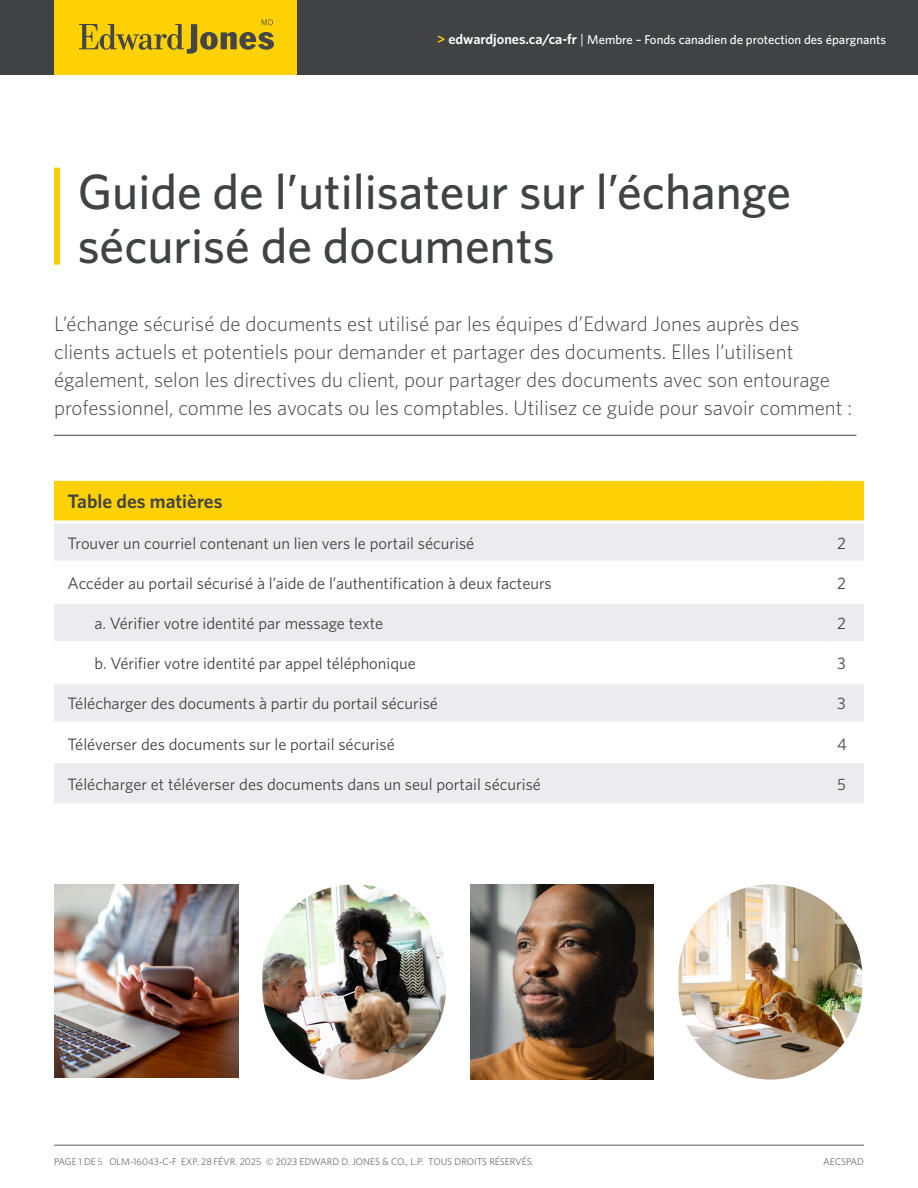
<style>
.page{position:relative;width:918px;height:1188px;background:#fff}
.page>*{position:absolute;margin:0;border:0;box-sizing:border-box;transform-origin:0 0}
.Headline{font:500 49.5px/53.8px "Whitney";color:#414243}
.Body_-_Lead-in{font:300 21px/27.8px "Whitney";color:#414243}
.Table_Header{font:600 19.5px "Whitney";color:#414243}
.Table_Text{font:16.5px "Whitney";color:#414243}
.t1{font:500 12.75px "Whitney";color:#fff}
.t2{font:9.75px "Whitney";color:#6c6d70}
.s1{font-weight:600;font-size:14.25px;color:#fed105}
.s2{font-weight:600;font-size:14.25px}
.s3{font-weight:400;font-size:14.25px}
.s4{color:#808285}
</style>
<div class="page">
<hr style="left:54px;top:1145px;width:810px;height:1px;background:#57585a">
<div style="left:0;top:0;width:918px;height:75px;background:#414243"></div>
<div style="left:54px;top:0;width:243px;height:75px;background:#fed105"></div>
<svg style="left:79px;top:20px;width:195px;height:34px"></svg>
<hr style="left:54px;top:435px;width:802px;height:1px;background:#414243">
<div style="left:54px;top:479px;width:810px;height:43px;background:#fed105"></div>
<svg style="left:54px;top:523px;width:810px;height:118px;fill:#ececee"></svg>
<svg style="left:54px;top:684px;width:810px;height:119px;fill:#ececee"></svg>
<hr style="left:54px;top:478px;width:776px;height:3px;background:#fff">
<hr style="left:830px;top:478px;width:34px;height:3px;background:#fff">
<hr style="left:54px;top:520px;width:776px;height:3px;background:#fff">
<hr style="left:830px;top:520px;width:34px;height:3px;background:#fff">
<hr style="left:54px;top:561px;width:776px;height:3px;background:#fff">
<hr style="left:830px;top:561px;width:34px;height:3px;background:#fff">
<hr style="left:54px;top:601px;width:776px;height:3px;background:#fff">
<hr style="left:830px;top:601px;width:34px;height:3px;background:#fff">
<hr style="left:54px;top:721px;width:776px;height:3px;background:#fff">
<hr style="left:830px;top:721px;width:34px;height:3px;background:#fff">
<div style="left:54px;top:168px;width:6px;height:97px;background:#fecd08"></div>
<img style="left:262px;top:884px;width:184px;height:196px;border-radius:92px">
<img style="left:678px;top:884px;width:184px;height:196px;border-radius:92px">
<img style="left:470px;top:884px;width:184px;height:196px">
<img style="left:54px;top:884px;width:184px;height:193px">
<p class="t1" style="left:437px;top:32px;width:450px"><span class="s1">&gt;</span> <span class="s2">edwardjones.ca/ca-fr</span> <span class="s3">|</span> Membre – Fonds canadien de protection des épargnants</p>
<p class="Headline" style="left:78px;top:164px;width:715px">Guide de l’utilisateur sur l’échange sécurisé de documents</p>
<p class="Body_-_Lead-in" style="left:54px;top:310px;width:800px">L’échange sécurisé de documents est utilisé par les équipes d’Edward Jones auprès des clients actuels et potentiels pour demander et partager des documents. Elles l’utilisent également, selon les directives du client, pour partager des documents avec son entourage professionnel, comme les avocats ou les comptables. Utilisez ce guide pour savoir comment :</p>
<p class="Table_Header" style="left:68px;top:489px;width:157px">Table des matières</p>
<p class="Table_Text" style="left:68px;top:532px;width:408px">Trouver un courriel contenant un lien vers le portail sécurisé</p>
<p class="Table_Text" style="left:837px;top:532px;width:10px">2</p>
<p class="Table_Text" style="left:68px;top:572px;width:486px">Accéder au portail sécurisé à l’aide de l’authentification à deux facteurs</p>
<p class="Table_Text" style="left:837px;top:572px;width:10px">2</p>
<p class="Table_Text" style="left:94px;top:612px;width:290px">a. Vérifier votre identité par message texte</p>
<p class="Table_Text" style="left:837px;top:612px;width:10px">2</p>
<p class="Table_Text" style="left:94px;top:653px;width:323px">b. Vérifier votre identité par appel téléphonique</p>
<p class="Table_Text" style="left:837px;top:653px;width:10px">3</p>
<p class="Table_Text" style="left:68px;top:693px;width:372px">Télécharger des documents à partir du portail sécurisé</p>
<p class="Table_Text" style="left:837px;top:693px;width:10px">3</p>
<p class="Table_Text" style="left:68px;top:733px;width:329px">Téléverser des documents sur le portail sécurisé</p>
<p class="Table_Text" style="left:837px;top:733px;width:11px">4</p>
<p class="Table_Text" style="left:68px;top:773px;width:475px">Télécharger et téléverser des documents dans un seul portail sécurisé</p>
<p class="Table_Text" style="left:837px;top:773px;width:10px">5</p>
<p class="t2" style="left:54px;top:1155px;width:481px">PAGE 1 DE <span class="s4">5</span> OLM-16043-C-F EXP. 28 FÉVR. 2025 © 2023 EDWARD D. JONES &amp; CO., L.P. TOUS DROITS RÉSERVÉS.</p>
<p class="t2" style="left:823px;top:1155px;width:42px">AECSPAD</p>
</div>
